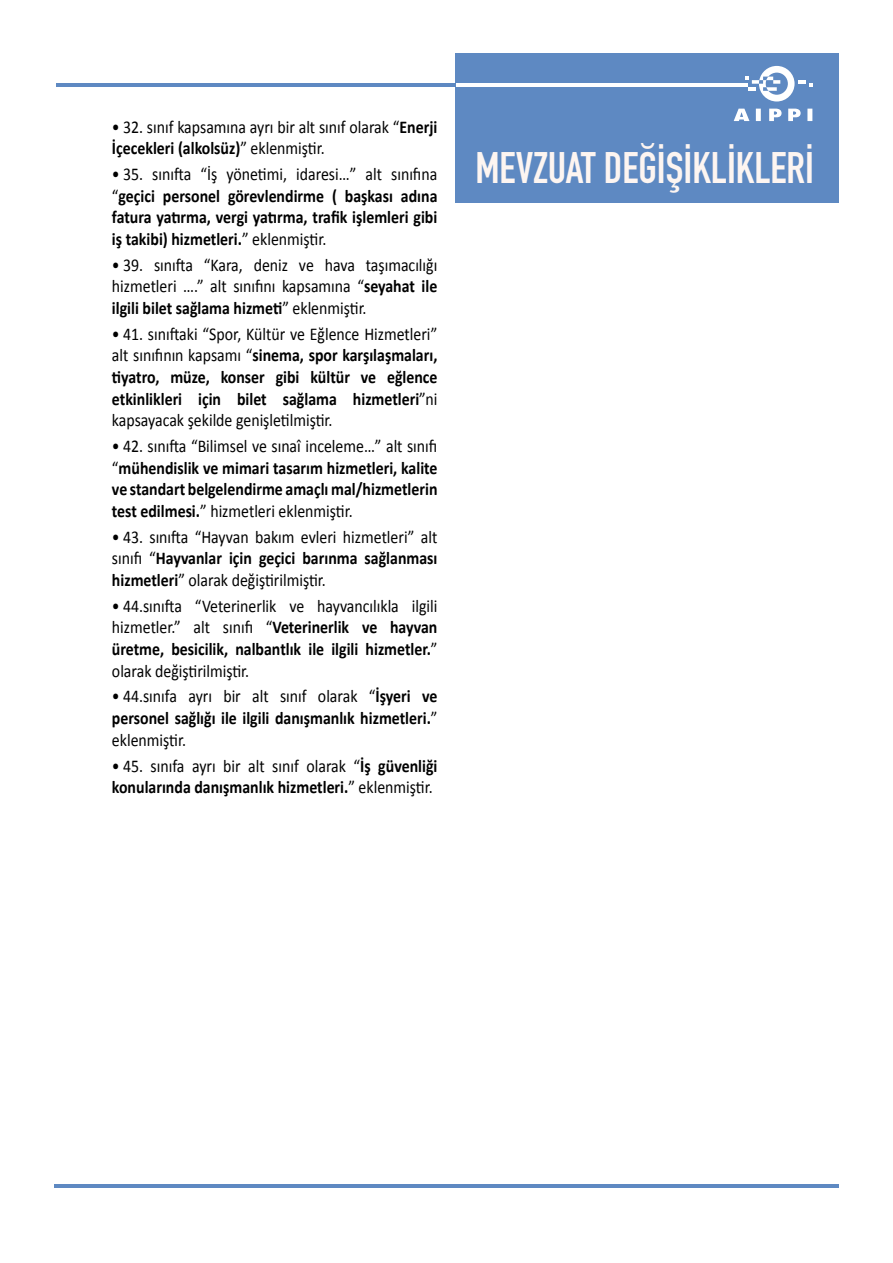
<style>
.page{position:relative;width:893px;height:1263px;background:#fff}
.page>*{position:absolute;margin:0;border:0;box-sizing:border-box;transform-origin:0 0}
.t1{font:43.5px "DIN Engschrift Std";color:#fdf5f1}
.t2{font:18px/21.6px "Calibri";color:#000;text-align:justify;scale:.88 1}
.t3{font:700 18px/21.6px "Calibri";color:#000;text-align:justify;scale:.88 1}
.s1{font-weight:700}
.s2{font-weight:400}
</style>
<div class="page">
<div style="left:455px;top:53px;width:384px;height:150px;background:#5e89c2"></div>
<hr style="left:455px;top:84px;width:293px;height:3px;background:#fff">
<svg style="left:734px;top:109px;width:78px;height:12px"></svg>
<svg style="left:745px;top:66px;width:67px;height:35px"></svg>
<hr style="left:56px;top:84px;width:399px;height:3px;background:#5e89c2">
<hr style="left:54px;top:1184px;width:785px;height:4px;background:#5e89c2">
<p class="t2" style="left:112px;top:116px;width:371px">• 32. sınıf kapsamına ayrı bir alt sınıf olarak “<span class="s1">Enerji<br>İçecekleri (alkolsüz)</span>” eklenmiştir.</p>
<p class="t3" style="left:112px;top:163px;width:371px"><span class="s2">• 35. sınıfta “İş yönetimi, idaresi…” alt sınıfına “</span>geçici personel görevlendirme ( başkası adına fatura yatırma, vergi yatırma, trafik işlemleri gibi iş takibi) hizmetleri.<span class="s2">” eklenmiştir.</span></p>
<p class="t2" style="left:112px;top:254px;width:371px">• 39. sınıfta “Kara, deniz ve hava taşımacılığı hizmetleri ….” alt sınıfını kapsamına “<span class="s1">seyahat ile ilgili bilet sağlama hizmeti</span>” eklenmiştir.</p>
<p class="t2" style="left:112px;top:323px;width:371px">• 41. sınıftaki “Spor, Kültür ve Eğlence Hizmetleri” alt sınıfının kapsamı “<span class="s1">sinema, spor karşılaşmaları, tiyatro, müze, konser gibi kültür ve eğlence etkinlikleri için bilet sağlama hizmetleri</span>”ni kapsayacak şekilde genişletilmiştir.</p>
<p class="t3" style="left:112px;top:435px;width:371px"><span class="s2">• 42. sınıfta “Bilimsel ve sınaî inceleme…” alt sınıfı “</span>mühendislik ve mimari tasarım hizmetleri, kalite ve standart belgelendirme amaçlı mal/hizmetlerin test edilmesi.<span class="s2">” hizmetleri eklenmiştir.</span></p>
<p class="t2" style="left:112px;top:526px;width:371px">• 43. sınıfta “Hayvan bakım evleri hizmetleri” alt sınıfı “<span class="s1">Hayvanlar için geçici barınma sağlanması hizmetleri</span>” olarak değiştirilmiştir.</p>
<p class="t2" style="left:112px;top:595px;width:371px">• 44.sınıfta “Veterinerlik ve hayvancılıkla ilgili hizmetler.” alt sınıfı “<span class="s1">Veterinerlik ve hayvan üretme, besicilik, nalbantlık ile ilgili hizmetler.</span>” olarak değiştirilmiştir.</p>
<p class="t3" style="left:112px;top:686px;width:371px"><span class="s2">• 44.sınıfa ayrı bir alt sınıf olarak “</span>İşyeri ve personel sağlığı ile ilgili danışmanlık hizmetleri.<span class="s2">” eklenmiştir.</span></p>
<p class="t2" style="left:112px;top:755px;width:371px">• 45. sınıfa ayrı bir alt sınıf olarak “<span class="s1">İş güvenliği konularında danışmanlık hizmetleri.</span>” eklenmiştir.</p>
<h1 class="t1" style="left:475px;top:142px;width:340px">MEVZUAT DEĞİŞİKLİKLERİ</h1>
</div>
